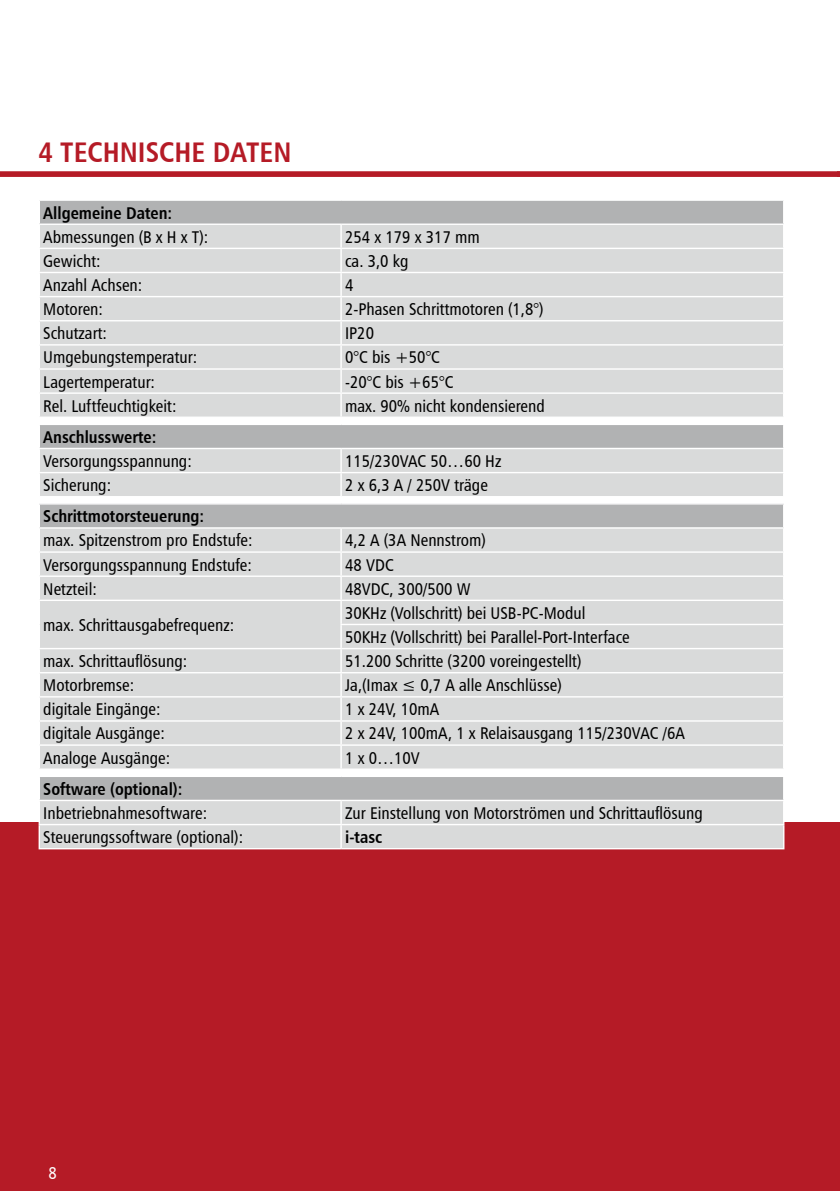
<style>
.page{position:relative;width:840px;height:1191px;background:#fff}
.page>*{position:absolute;margin:0;border:0;box-sizing:border-box;transform-origin:0 0}
.t1{font:28.4px "Humanist 777 BT Bold Condensed B";color:#b51b26}
.t2{font:17px/24.2px "Humanist 777 BT Roman Condensed B";color:#000}
.t3{font:17px "Humanist 777 BT Bold Condensed B";color:#000}
.t4{font:17px "Humanist 777 BT Roman Condensed B";color:#fff}
</style>
<div class="page">
<div style="left:0;top:822px;width:839px;height:369px;background:#b51b26"></div>
<div style="left:0;top:171px;width:839px;height:6px;background:#b51b26"></div>
<div style="left:39px;top:200px;width:744px;height:24px;background:#b1b2b3"></div>
<div style="left:40px;top:225px;width:742px;height:191px;background:#d9dada"></div>
<hr style="left:39px;top:199px;width:302px;height:2px;background:#fff">
<hr style="left:341px;top:199px;width:443px;height:2px;background:#fff">
<hr style="left:782px;top:201px;width:2px;height:22px;background:#fff">
<hr style="left:39px;top:223px;width:302px;height:2px;background:#fff">
<hr style="left:341px;top:223px;width:443px;height:2px;background:#fff">
<hr style="left:39px;top:248px;width:302px;height:1px;background:#fff">
<hr style="left:341px;top:248px;width:443px;height:1px;background:#fff">
<hr style="left:39px;top:272px;width:302px;height:1px;background:#fff">
<hr style="left:341px;top:272px;width:443px;height:1px;background:#fff">
<hr style="left:39px;top:296px;width:302px;height:1px;background:#fff">
<hr style="left:341px;top:296px;width:443px;height:1px;background:#fff">
<hr style="left:39px;top:320px;width:302px;height:1px;background:#fff">
<hr style="left:341px;top:320px;width:443px;height:1px;background:#fff">
<hr style="left:39px;top:344px;width:302px;height:1px;background:#fff">
<hr style="left:341px;top:344px;width:443px;height:1px;background:#fff">
<hr style="left:39px;top:368px;width:302px;height:2px;background:#fff">
<hr style="left:341px;top:368px;width:443px;height:2px;background:#fff">
<hr style="left:39px;top:392px;width:302px;height:2px;background:#fff">
<svg style="left:39px;top:201px;width:1px;height:23px"></svg>
<hr style="left:341px;top:392px;width:443px;height:2px;background:#fff">
<svg style="left:340px;top:225px;width:1px;height:191px"></svg>
<svg style="left:39px;top:425px;width:744px;height:71px;background:#cdcecf"></svg>
<hr style="left:782px;top:473px;width:2px;height:23px;background:#fff">
<div style="left:39px;top:504px;width:744px;height:24px;background:#b1b2b3"></div>
<div style="left:40px;top:528px;width:742px;height:240px;background:#d9dada"></div>
<hr style="left:782px;top:504px;width:2px;height:23px;background:#fff">
<hr style="left:39px;top:527px;width:302px;height:1px;background:#fff">
<hr style="left:341px;top:527px;width:443px;height:1px;background:#fff">
<hr style="left:39px;top:551px;width:302px;height:2px;background:#fff">
<hr style="left:341px;top:551px;width:443px;height:2px;background:#fff">
<hr style="left:39px;top:575px;width:302px;height:2px;background:#fff">
<hr style="left:341px;top:575px;width:443px;height:2px;background:#fff">
<hr style="left:39px;top:599px;width:302px;height:2px;background:#fff">
<hr style="left:341px;top:599px;width:443px;height:2px;background:#fff">
<hr style="left:340px;top:624px;width:444px;height:1px;background:#fff">
<hr style="left:39px;top:648px;width:302px;height:1px;background:#fff">
<hr style="left:341px;top:648px;width:443px;height:1px;background:#fff">
<hr style="left:39px;top:672px;width:302px;height:1px;background:#fff">
<hr style="left:341px;top:672px;width:443px;height:1px;background:#fff">
<hr style="left:39px;top:696px;width:302px;height:1px;background:#fff">
<hr style="left:341px;top:696px;width:443px;height:1px;background:#fff">
<hr style="left:39px;top:720px;width:302px;height:1px;background:#fff">
<hr style="left:341px;top:720px;width:443px;height:1px;background:#fff">
<hr style="left:39px;top:744px;width:302px;height:2px;background:#fff">
<svg style="left:39px;top:504px;width:1px;height:24px"></svg>
<hr style="left:341px;top:744px;width:443px;height:2px;background:#fff">
<svg style="left:340px;top:528px;width:1px;height:240px"></svg>
<hr style="left:782px;top:801px;width:2px;height:23px;background:#fff">
<hr style="left:341px;top:824px;width:443px;height:1px;background:#fff">
<svg style="left:39px;top:777px;width:744px;height:71px;background:#cdcecf"></svg>
<hr style="left:782px;top:825px;width:2px;height:23px;background:#fff">
<hr style="left:39px;top:848px;width:302px;height:1px;background:#fff">
<hr style="left:341px;top:848px;width:443px;height:1px;background:#fff">
<h1 class="t1" style="left:39px;top:134px;width:254px">4 TECHNISCHE DATEN</h1>
<p class="t3" style="left:43px;top:202px;width:130px">Allgemeine Daten:</p>
<p class="t2" style="left:43px;top:224px;width:166px">Abmessungen (B x H x T):</p>
<p class="t2" style="left:345px;top:224px;width:136px">254 x 179 x 317 mm</p>
<p class="t2" style="left:43px;top:248px;width:59px">Gewicht:</p>
<p class="t2" style="left:345px;top:248px;width:65px">ca. 3,0 kg</p>
<p class="t2" style="left:43px;top:273px;width:100px">Anzahl Achsen:</p>
<p class="t2" style="left:345px;top:273px;width:10px">4</p>
<p class="t2" style="left:43px;top:297px;width:61px">Motoren:</p>
<p class="t2" style="left:345px;top:297px;width:200px">2-Phasen Schrittmotoren (1,8°)</p>
<p class="t2" style="left:43px;top:321px;width:65px">Schutzart:</p>
<p class="t2" style="left:345px;top:321px;width:30px">IP20</p>
<p class="t2" style="left:43px;top:345px;width:155px">Umgebungstemperatur:</p>
<p class="t2" style="left:345px;top:345px;width:96px">0°C bis +50°C</p>
<p class="t2" style="left:43px;top:369px;width:113px">Lagertemperatur:</p>
<p class="t2" style="left:345px;top:369px;width:110px">-20°C bis +65°C</p>
<p class="t2" style="left:43px;top:393px;width:135px">Rel. Luftfeuchtigkeit:</p>
<p class="t2" style="left:345px;top:393px;width:201px">max. 90% nicht kondensierend</p>
<p class="t3" style="left:43px;top:426px;width:115px">Anschlusswerte:</p>
<p class="t2" style="left:43px;top:449px;width:150px">Versorgungsspannung:</p>
<p class="t2" style="left:345px;top:449px;width:158px">115/230VAC 50…60 Hz</p>
<p class="t2" style="left:43px;top:473px;width:69px">Sicherung:</p>
<p class="t2" style="left:345px;top:473px;width:144px">2 x 6,3 A / 250V träge</p>
<p class="t3" style="left:43px;top:506px;width:162px">Schrittmotorsteuerung:</p>
<p class="t2" style="left:43px;top:528px;width:211px">max. Spitzenstrom pro Endstufe:</p>
<p class="t2" style="left:345px;top:528px;width:142px">4,2 A (3A Nennstrom)</p>
<p class="t2" style="left:43px;top:552px;width:210px">Versorgungsspannung Endstufe:</p>
<p class="t2" style="left:345px;top:552px;width:50px">48 VDC</p>
<p class="t2" style="left:43px;top:576px;width:55px">Netzteil:</p>
<p class="t2" style="left:345px;top:576px;width:127px">48VDC, 300/500 W</p>
<p class="t2" style="left:43px;top:612px;width:192px">max. Schrittausgabefrequenz:</p>
<p class="t2" style="left:345px;top:600px;width:286px">30KHz (Vollschritt) bei USB-PC-Modul<br>50KHz (Vollschritt) bei Parallel-Port-Interface</p>
<p class="t2" style="left:43px;top:649px;width:145px">max. Schrittauflösung:</p>
<p class="t2" style="left:345px;top:649px;width:238px">51.200 Schritte (3200 voreingestellt)</p>
<p class="t2" style="left:43px;top:673px;width:92px">Motorbremse:</p>
<p class="t2" style="left:345px;top:673px;width:218px">Ja,(Imax ≤ 0,7 A alle Anschlüsse)</p>
<p class="t2" style="left:43px;top:697px;width:119px">digitale Eingänge:</p>
<p class="t2" style="left:345px;top:697px;width:96px">1 x 24V, 10mA</p>
<p class="t2" style="left:43px;top:721px;width:123px">digitale Ausgänge:</p>
<p class="t2" style="left:345px;top:721px;width:341px">2 x 24V, 100mA, 1 x Relaisausgang 115/230VAC /6A</p>
<p class="t2" style="left:43px;top:745px;width:128px">Analoge Ausgänge:</p>
<p class="t2" style="left:345px;top:745px;width:76px">1 x 0…10V</p>
<p class="t3" style="left:43px;top:778px;width:141px">Software (optional):</p>
<p class="t2" style="left:43px;top:800px;width:165px">Inbetriebnahmesoftware:</p>
<p class="t2" style="left:345px;top:800px;width:359px">Zur Einstellung von Motorströmen und Schrittauflösung</p>
<p class="t2" style="left:43px;top:824px;width:201px">Steuerungssoftware (optional):</p>
<p class="t3" style="left:345px;top:826px;width:38px">i-tasc</p>
<p class="t4" style="left:48px;top:1162px;width:10px">8</p>
</div>
